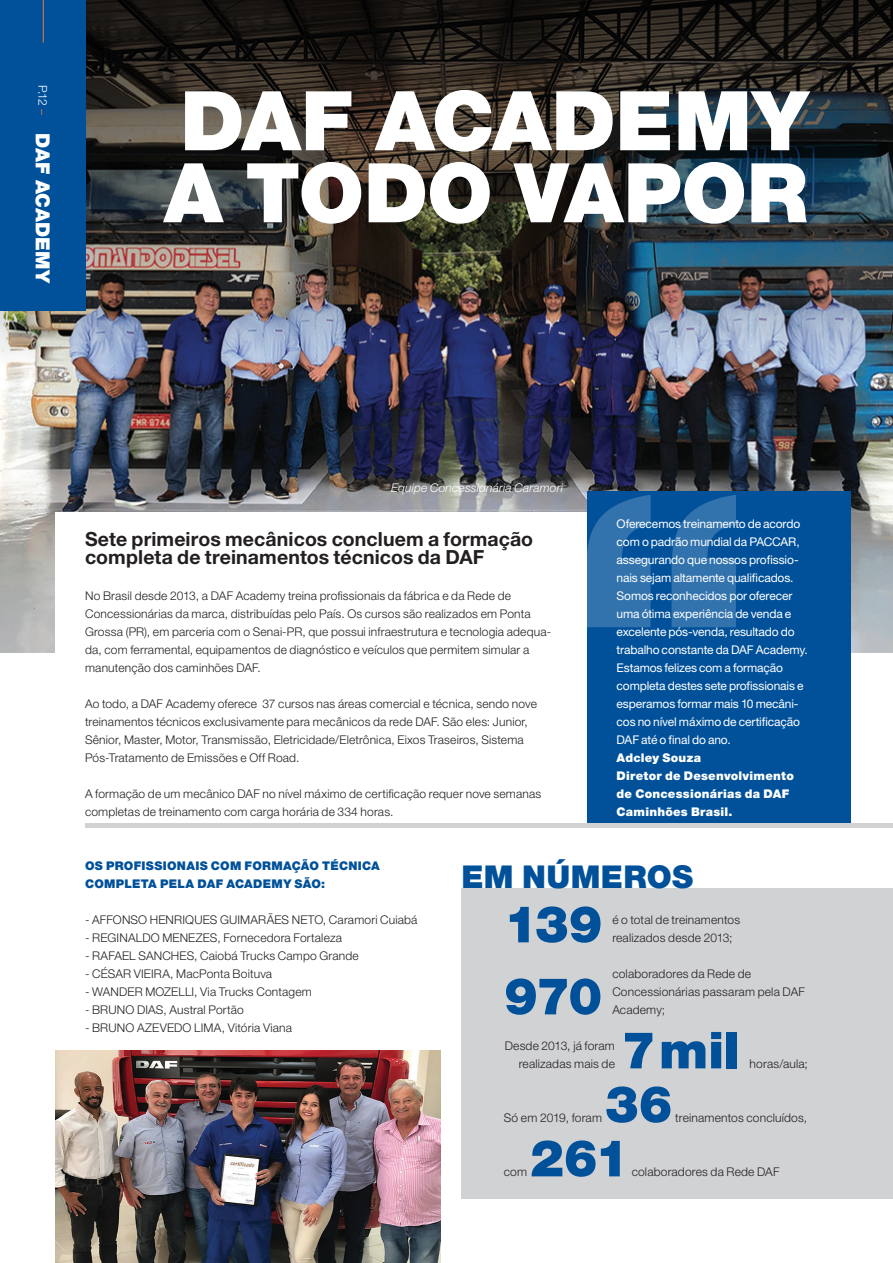
<style>
.page{position:relative;width:893px;height:1263px;background:#fff}
.page>*{position:absolute;margin:0;border:0;box-sizing:border-box;transform-origin:0 0}
.t1{font:900 349.5px "Helvetica Neue LT Pro";color:#fff}
.t2{font:900 82.5px/72px "Helvetica Neue LT Pro";letter-spacing:-.005em;color:#fff}
.t3{font:900 51px/72px "Helvetica Neue LT Pro";letter-spacing:-.005em;color:#01519a}
.t4{font:900 31.5px "Helvetica Neue LT Pro";letter-spacing:.01em;color:#01519a}
.t5{font:700 19.5px/18px "Helvetica Neue LT Pro";letter-spacing:.005em;color:#231f20}
.t6{font:900 19.5px "Helvetica Neue LT Pro";letter-spacing:.01em;color:#fff}
.t7{font:300 12px/18px "Helvetica Neue LT Pro";letter-spacing:.015em;color:#231f20}
.t8{font:12px/18px "Helvetica Neue LT Pro";letter-spacing:-.01em;color:#fff}
.t9{font:900 12px/18px "Helvetica Neue LT Pro";letter-spacing:.02em;color:#fff}
.t10{font:900 12px/18px "Helvetica Neue LT Pro";letter-spacing:.025em;color:#01519a}
.t11{font:italic 300 12px "Helvetica Neue LT Pro";letter-spacing:.015em;color:#fff}
.t12{font:300 12px "Helvetica Neue LT Pro";color:#fff}
.s1{color:#f37932}
</style>
<div class="page">
<div style="left:461px;top:888px;width:432px;height:310px;background:#d1d2d4"></div>
<div style="left:85px;top:823px;width:808px;height:5px;background:#d1d2d4"></div>
<img style="left:0;top:366px;width:893px;height:286px">
<div style="left:55px;top:512px;width:532px;height:216px;background:#fff"></div>
<img style="left:0;top:0;width:893px;height:366px">
<div style="left:587px;top:491px;width:263px;height:332px;background:#01519a"></div>
<img style="left:55px;top:1050px;width:385px;height:213px">
<div style="left:0;top:0;width:85px;height:310px;background:#01519a"></div>
<hr style="left:43px;top:0;width:1px;height:43px;background:#f37932">
<p class="t12" style="left:50px;top:85px;width:31px;rotate:90deg">P.12 <span class="s1">–</span></p>
<h3 class="t6" style="left:55px;top:133px;width:153px;rotate:90deg">DAF ACADEMY</h3>
<h2 class="t2" style="left:164px;top:84px;width:646px">DAF ACADEMY<br>A TODO VAPOR</h2>
<p class="t11" style="left:391px;top:481px;width:173px">Equipe Concessionária Caramori</p>
<h3 class="t5" style="left:85px;top:530px;width:450px">Sete primeiros mecânicos concluem a formação completa de treinamentos técnicos da DAF</h3>
<p class="t7" style="left:85px;top:587px;width:468px">No Brasil desde 2013, a DAF Academy treina profissionais da fábrica e da Rede de Concessionárias da marca, distribuídas pelo País. Os cursos são realizados em Ponta Grossa (PR), em parceria com o Senai-PR, que possui infraestrutura e tecnologia adequa&shy;da, com ferramental, equipamentos de diagnóstico e veículos que permitem simular a manutenção dos caminhões DAF.</p>
<p class="t7" style="left:85px;top:695px;width:453px">Ao todo, a DAF Academy oferece 37 cursos nas áreas comercial e técnica, sendo nove treinamentos técnicos exclusivamente para mecânicos da rede DAF. São eles: Junior, Sênior, Master, Motor, Transmissão, Eletricidade/Eletrônica, Eixos Traseiros, Sistema Pós-Tratamento de Emissões e Off Road.</p>
<p class="t7" style="left:85px;top:785px;width:458px">A formação de um mecânico DAF no nível máximo de certificação requer nove semanas completas de treinamento com carga horária de 334 horas.</p>
<h1 class="t1" style="left:570px;top:411px;width:183px">“</h1>
<p class="t8" style="left:617px;top:515px;width:193px">Oferecemos treinamento de acordo com o padrão mundial da PACCAR, assegurando que nossos profissio&shy;nais sejam altamente qualificados.<br>Somos reconhecidos por oferecer uma ótima experiência de venda e excelente pós-venda, resultado do trabalho constante da DAF Academy.<br>Estamos felizes com a formação completa destes sete profissionais e esperamos formar mais 10 mecâni&shy;cos no nível máximo de certificação DAF até o final do ano.</p>
<p class="t9" style="left:617px;top:749px;width:179px">Adcley Souza<br>Diretor de Desenvolvimento de Concessionárias da DAF<br>Caminhões Brasil.</p>
<p class="t10" style="left:85px;top:857px;width:296px">OS PROFISSIONAIS COM FORMAÇÃO TÉCNICA<br>COMPLETA PELA DAF ACADEMY SÃO:</p>
<p class="t7" style="left:85px;top:911px;width:334px">- AFFONSO HENRIQUES GUIMARÃES NETO, Caramori Cuiabá</p>
<p class="t7" style="left:85px;top:929px;width:258px">- REGINALDO MENEZES, Fornecedora Fortaleza</p>
<p class="t7" style="left:85px;top:947px;width:275px">- RAFAEL SANCHES, Caiobá Trucks Campo Grande</p>
<p class="t7" style="left:85px;top:965px;width:189px">- CÉSAR VIEIRA, MacPonta Boituva</p>
<p class="t7" style="left:85px;top:983px;width:228px">- WANDER MOZELLI, Via Trucks Contagem</p>
<p class="t7" style="left:85px;top:1001px;width:160px">- BRUNO DIAS, Austral Portão</p>
<p class="t7" style="left:85px;top:1019px;width:209px">- BRUNO AZEVEDO LIMA, Vitória Viana</p>
<h3 class="t4" style="left:461px;top:858px;width:233px">EM NÚMEROS</h3>
<h3 class="t3" style="left:504px;top:888px;width:100px">139<br>970</h3>
<p class="t7" style="left:612px;top:911px;width:129px">é o total de treinamentos realizados desde 2013;</p>
<p class="t7" style="left:612px;top:965px;width:194px">colaboradores da Rede de<br>Concessionárias passaram pela DAF<br>Academy;</p>
<p class="t7" style="left:505px;top:1037px;width:112px;text-align:right">Desde 2013, já foram realizadas mais de</p>
<h3 class="t3" style="left:622px;top:1014px;width:120px">7mil</h3>
<p class="t7" style="left:750px;top:1055px;width:60px">horas/aula;</p>
<h3 class="t3" style="left:605px;top:1068px;width:69px">36</h3>
<p class="t7" style="left:504px;top:1109px;width:100px">Só em 2019, foram</p>
<p class="t7" style="left:675px;top:1109px;width:133px">treinamentos concluídos,</p>
<h3 class="t3" style="left:530px;top:1122px;width:101px">261</h3>
<p class="t7" style="left:504px;top:1163px;width:25px">com</p>
<p class="t7" style="left:632px;top:1163px;width:149px">colaboradores da Rede DAF</p>
</div>
